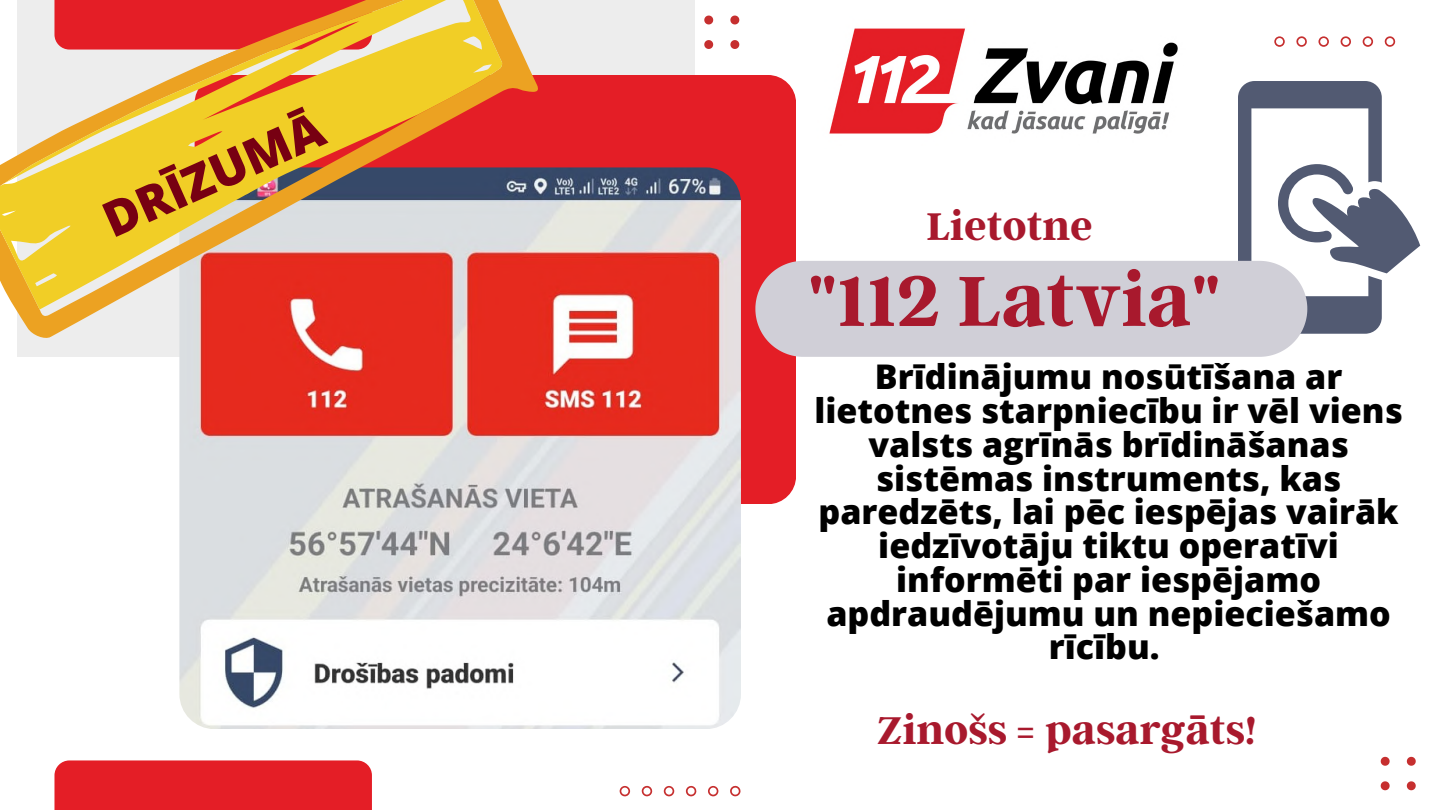
<style>
.page{position:relative;width:1440px;height:810px;background:#fff}
.page>*{position:absolute;margin:0;border:0;box-sizing:border-box;transform-origin:0 0}
.t1{font:700 79px "Argent CF";color:#a8192d}
.t2{font:800 49px "Open Sans";color:#770012}
.t3{font:700 43px "Argent CF";color:#a8192d}
.t4{font:800 34px/33.8px "Open Sans";color:#000;text-align:center}
</style>
<div class="page">
<div style="left:17px;top:0;width:678px;height:357px;background:#ededed"></div>
<div style="left:54px;top:760px;width:318px;height:50px;background:#e41e26"></div>
<svg style="left:704px;top:15px;width:36px;height:34px"></svg>
<svg style="left:1381px;top:756px;width:35px;height:35px"></svg>
<div style="left:195px;top:75px;width:601px;height:429px;background:#e41e26;border-radius:28px"></div>
<img style="left:179px;top:167px;width:562px;height:562px;border-radius:35px">
<svg style="left:620px;top:785px;width:121px;height:12px"></svg>
<img style="left:829px;top:28px;width:349px;height:106px">
<svg style="left:1274px;top:36px;width:122px;height:11px"></svg>
<svg style="left:18px;top:53px;width:537px;height:295px;fill:#e62a22"></svg>
<svg style="left:0;top:0;width:522px;height:313px"></svg>
<svg style="left:1238px;top:81px;width:182px;height:253px"></svg>
<div style="left:755px;top:261px;width:552px;height:96px;background:#d0cfd7"></div>
<h2 class="t2" style="left:92px;top:191px;width:238px;rotate:-24deg">DRĪZUMĀ</h2>
<p class="t3" style="left:926px;top:199px;width:168px">Lietotne</p>
<h1 class="t1" style="left:808px;top:249px;width:414px">"112 Latvia"</h1>
<p class="t4" style="left:814px;top:359px;width:590px">Brīdinājumu nosūtīšana ar lietotnes starpniecību ir vēl viens valsts agrīnās brīdināšanas sistēmas instruments, kas paredzēts, lai pēc iespējas vairāk iedzīvotāju tiktu operatīvi informēti par iespējamo apdraudējumu un nepieciešamo rīcību.</p>
<p class="t3" style="left:877px;top:703px;width:382px">Zinošs = pasargāts!</p>
</div>
